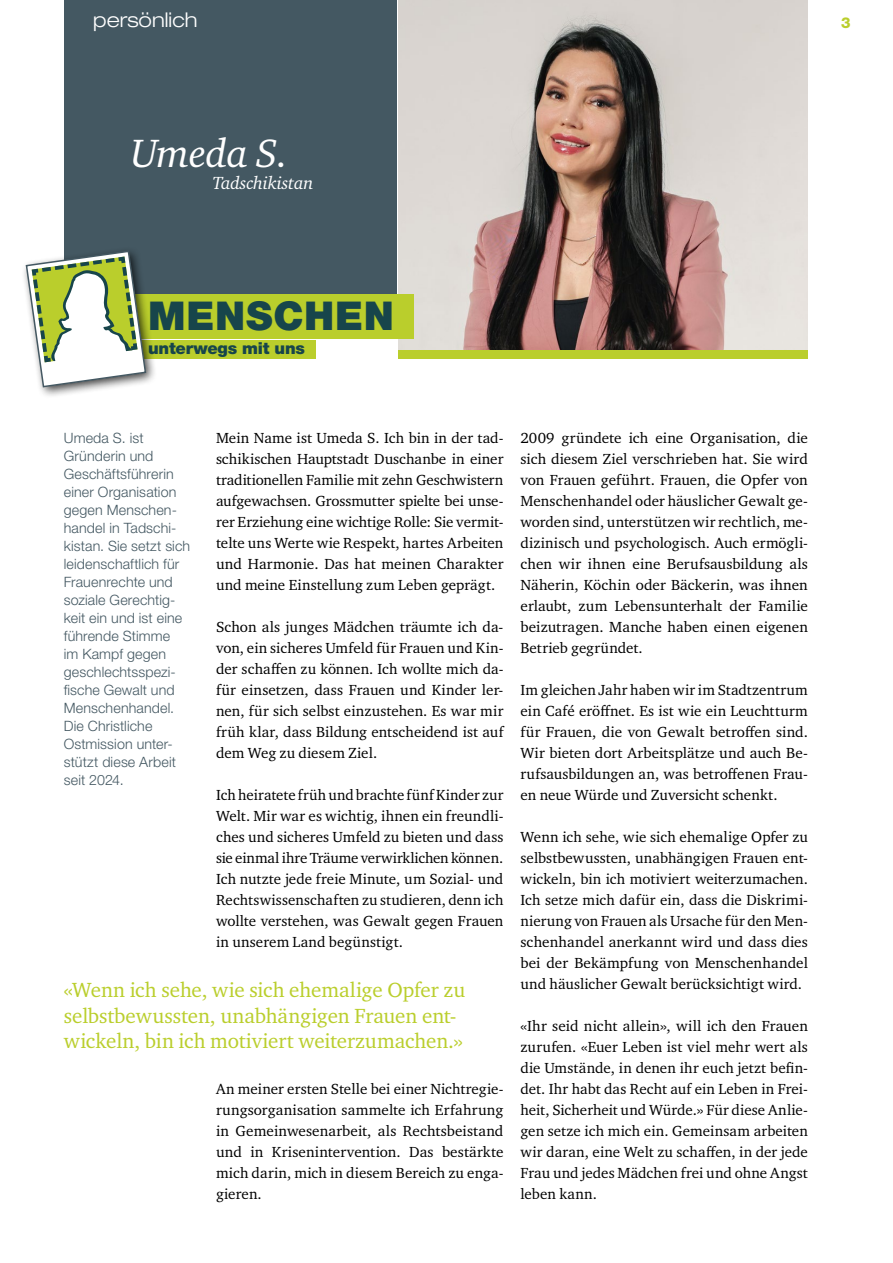
<style>
.page{position:relative;width:893px;height:1263px;background:#fff}
.page>*{position:absolute;margin:0;border:0;box-sizing:border-box;transform-origin:0 0}
.t1{font:italic 40.5px "Charter ITC Std";letter-spacing:-.01em;color:#fff}
.t2{font:900 39.75px "Helvetica Neue LT Pro";letter-spacing:.02em;color:#17454b}
.t3{font:21px/25.5px "Charter ITC Std";color:#bace2c}
.t4{font:300 expanded 20.25px "Helvetica Neue LT Pro";color:#fff}
.t5{font:italic 18px "Charter ITC Std";letter-spacing:-.01em;color:#fff}
.t6{font:900 16.5px "Helvetica Neue LT Pro";letter-spacing:-.01em;color:#17454b}
.t7{font:15px/21px "Charter ITC Std";letter-spacing:.005em;color:#000;text-align:justify}
.t8{font:800 15px "Helvetica Neue LT Pro";color:#bace2c}
.t9{font:300 14.25px/18px "Helvetica Neue LT Pro";letter-spacing:.01em;color:#445862}
</style>
<div class="page">
<img style="left:399px;top:0;width:409px;height:351px">
<div style="left:64px;top:0;width:332px;height:331px;background:#445862"></div>
<div style="left:92px;top:294px;width:322px;height:45px;background:#bace2c"></div>
<div style="left:100px;top:340px;width:216px;height:19px;background:#bace2c"></div>
<div style="left:21px;top:246px;width:136px;height:152px;background:#000;opacity:.75"></div>
<svg style="left:25px;top:250px;width:122px;height:138px"></svg>
<div style="left:399px;top:351px;width:409px;height:8px;background:#bace2c"></div>
<h3 class="t4" style="left:93px;top:8px;width:106px">persönlich</h3>
<h1 class="t1" style="left:131px;top:129px;width:159px">Umeda S.</h1>
<p class="t5" style="left:213px;top:172px;width:102px">Tadschikistan</p>
<p class="t8" style="left:841px;top:13px;width:11px">3</p>
<h2 class="t2" style="left:148px;top:291px;width:247px">MENSCHEN</h2>
<p class="t6" style="left:148px;top:339px;width:158px">unterwegs mit uns</p>
<p class="t9" style="left:64px;top:428px;width:128px">Umeda S. ist<br>Gründerin und<br>Geschäftsführerin einer Organisation gegen Menschen&shy;handel in Tadschi&shy;kistan. Sie setzt sich leidenschaftlich für<br>Frauenrechte und soziale Gerechtig&shy;keit ein und ist eine führende Stimme<br>im Kampf gegen geschlechtsspezi&shy;fische Gewalt und<br>Menschenhandel.<br>Die Christliche<br>Ostmission unter&shy;stützt diese Arbeit seit 2024.</p>
<p class="t7" style="left:216px;top:427px;width:289px">Mein Name ist Umeda S. Ich bin in der tad&shy;schikischen Hauptstadt Duschanbe in einer traditionellen Familie mit zehn Geschwistern aufgewachsen. Grossmutter spielte bei unse&shy;rer Erziehung eine wichtige Rolle: Sie vermit&shy;telte uns Werte wie Respekt, hartes Arbeiten und Harmonie. Das hat meinen Charakter und meine Einstellung zum Leben geprägt.</p>
<p class="t7" style="left:216px;top:616px;width:289px">Schon als junges Mädchen träumte ich da&shy;von, ein sicheres Umfeld für Frauen und Kin&shy;der schaffen zu können. Ich wollte mich da&shy;für einsetzen, dass Frauen und Kinder ler&shy;nen, für sich selbst einzustehen. Es war mir früh klar, dass Bildung entscheidend ist auf dem Weg zu diesem Ziel.</p>
<p class="t7" style="left:216px;top:784px;width:289px">Ich heiratete früh und brachte fünf Kinder zur Welt. Mir war es wichtig, ihnen ein freundli&shy;ches und sicheres Umfeld zu bieten und dass sie einmal ihre Träume verwirklichen können.<br>Ich nutzte jede freie Minute, um Sozial- und Rechtswissenschaften zu studieren, denn ich wollte verstehen, was Gewalt gegen Frauen in unserem Land begünstigt.</p>
<h3 class="t3" style="left:64px;top:977px;width:403px">«Wenn ich sehe, wie sich ehemalige Opfer zu selbstbewussten, unabhängigen Frauen ent&shy;wickeln, bin ich motiviert weiterzumachen.»</h3>
<p class="t7" style="left:216px;top:1078px;width:289px">An meiner ersten Stelle bei einer Nichtregie&shy;rungsorganisation sammelte ich Erfahrung in Gemeinwesenarbeit, als Rechtsbeistand und in Krisenintervention. Das bestärkte mich darin, mich in diesem Bereich zu enga&shy;gieren.</p>
<p class="t7" style="left:520px;top:427px;width:289px">2009 gründete ich eine Organisation, die sich diesem Ziel verschrieben hat. Sie wird von Frauen geführt. Frauen, die Opfer von Menschenhandel oder häuslicher Gewalt ge&shy;worden sind, unterstützen wir rechtlich, me&shy;dizinisch und psychologisch. Auch ermögli&shy;chen wir ihnen eine Berufsausbildung als Näherin, Köchin oder Bäckerin, was ihnen erlaubt, zum Lebensunterhalt der Familie beizutragen. Manche haben einen eigenen Betrieb gegründet.</p>
<p class="t7" style="left:520px;top:679px;width:289px">Im gleichen Jahr haben wir im Stadtzentrum ein Café eröffnet. Es ist wie ein Leuchtturm für Frauen, die von Gewalt betroffen sind.<br>Wir bieten dort Arbeitsplätze und auch Be&shy;rufsausbildungen an, was betroffenen Frau&shy;en neue Würde und Zuversicht schenkt.</p>
<p class="t7" style="left:520px;top:826px;width:289px">Wenn ich sehe, wie sich ehemalige Opfer zu selbstbewussten, unabhängigen Frauen ent&shy;wickeln, bin ich motiviert weiterzumachen.<br>Ich setze mich dafür ein, dass die Diskrimi&shy;nierung von Frauen als Ursache für den Men&shy;schenhandel anerkannt wird und dass dies bei der Bekämpfung von Menschenhandel und häuslicher Gewalt berücksichtigt wird.</p>
<p class="t7" style="left:520px;top:1015px;width:289px">«Ihr seid nicht allein», will ich den Frauen zurufen. «Euer Leben ist viel mehr wert als die Umstände, in denen ihr euch jetzt befin&shy;det. Ihr habt das Recht auf ein Leben in Frei&shy;heit, Sicherheit und Würde.» Für diese Anlie&shy;gen setze ich mich ein. Gemeinsam arbeiten wir daran, eine Welt zu schaffen, in der jede Frau und jedes Mädchen frei und ohne Angst leben kann.</p>
</div>
